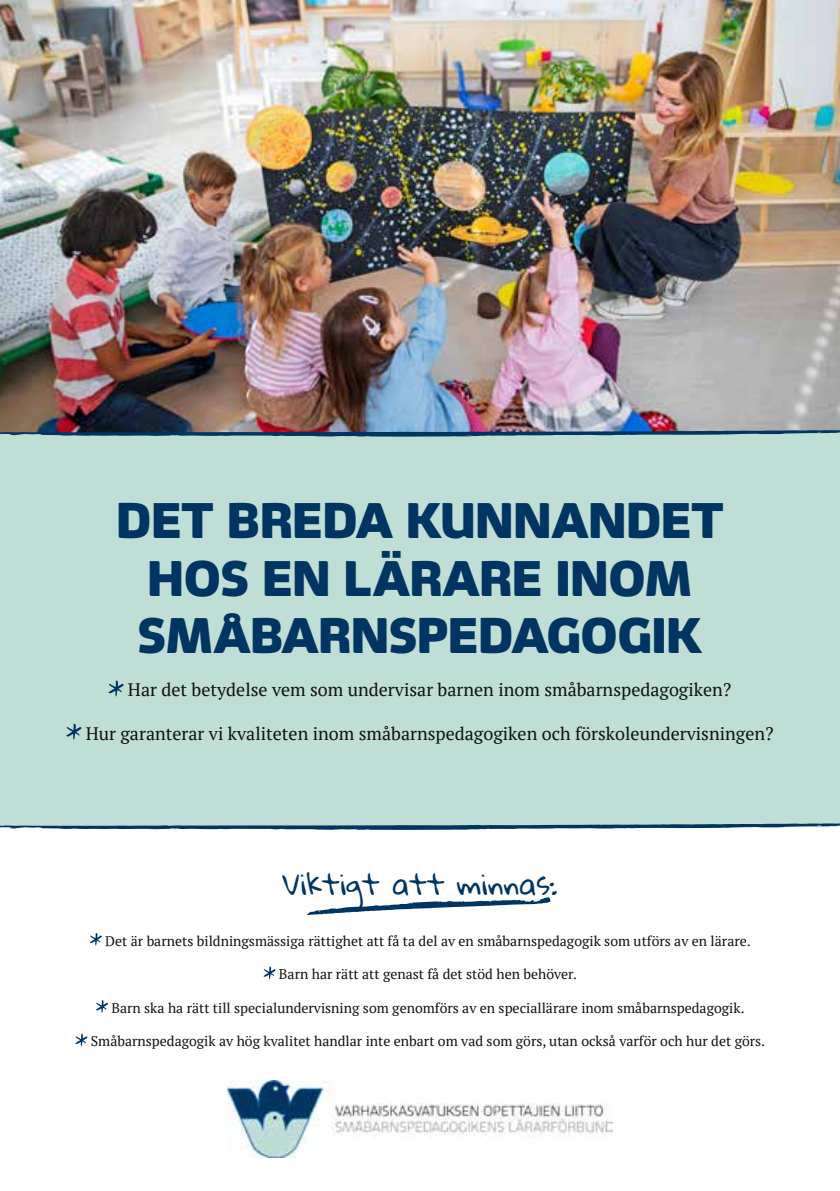
<style>
.page{position:relative;width:840px;height:1191px;background:#fff}
.page>*{position:absolute;margin:0;border:0;box-sizing:border-box;transform-origin:0 0}
.t1{font:900 48px/57.6px "Carlsberg Sans";color:#003561;text-align:center}
.t2{font:28px "Gloria Hallelujah";color:#003561}
.t3{font:18px "PT Serif";color:#12120d}
.t4{font:14px "PT Serif";color:#12120d}
</style>
<div class="page">
<img style="left:0;top:0;width:839px;height:429px">
<div style="left:0;top:433px;width:839px;height:391px;background:#bfded5"></div>
<svg style="left:89px;top:933px;width:13px;height:12px"></svg>
<svg style="left:263px;top:966px;width:12px;height:13px"></svg>
<svg style="left:96px;top:1000px;width:12px;height:12px"></svg>
<svg style="left:75px;top:1033px;width:12px;height:13px"></svg>
<svg style="left:0;top:823px;width:839px;height:7px"></svg>
<img style="left:0;top:429px;width:839px;height:8px">
<svg style="left:108px;top:680px;width:16px;height:16px"></svg>
<svg style="left:66px;top:723px;width:15px;height:16px"></svg>
<svg style="left:307px;top:897px;width:243px;height:18px"></svg>
<img style="left:227px;top:1080px;width:385px;height:77px">
<h1 class="t1" style="left:116px;top:491px;width:608px">DET BREDA KUNNANDET<br>HOS EN LÄRARE INOM<br>SMÅBARNSPEDAGOGIK</h1>
<p class="t3" style="left:128px;top:678px;width:604px">Har det betydelse vem som undervisar barnen inom småbarnspedagogiken?</p>
<p class="t3" style="left:86px;top:721px;width:689px">Hur garanterar vi kvaliteten inom småbarnspedagogiken och förskoleundervisningen?</p>
<h2 class="t2" style="left:282px;top:869px;width:276px">Viktigt att minnas:</h2>
<p class="t4" style="left:105px;top:931px;width:646px">Det är barnets bildningsmässiga rättighet att få ta del av en småbarnspedagogik som utförs av en lärare.</p>
<p class="t4" style="left:279px;top:965px;width:299px">Barn har rätt att genast få det stöd hen behöver.</p>
<p class="t4" style="left:111px;top:998px;width:634px">Barn ska ha rätt till specialundervisning som genomförs av en speciallärare inom småbarnspedagogik.</p>
<p class="t4" style="left:91px;top:1032px;width:675px">Småbarnspedagogik av hög kvalitet handlar inte enbart om vad som görs, utan också varför och hur det görs.</p>
</div>
